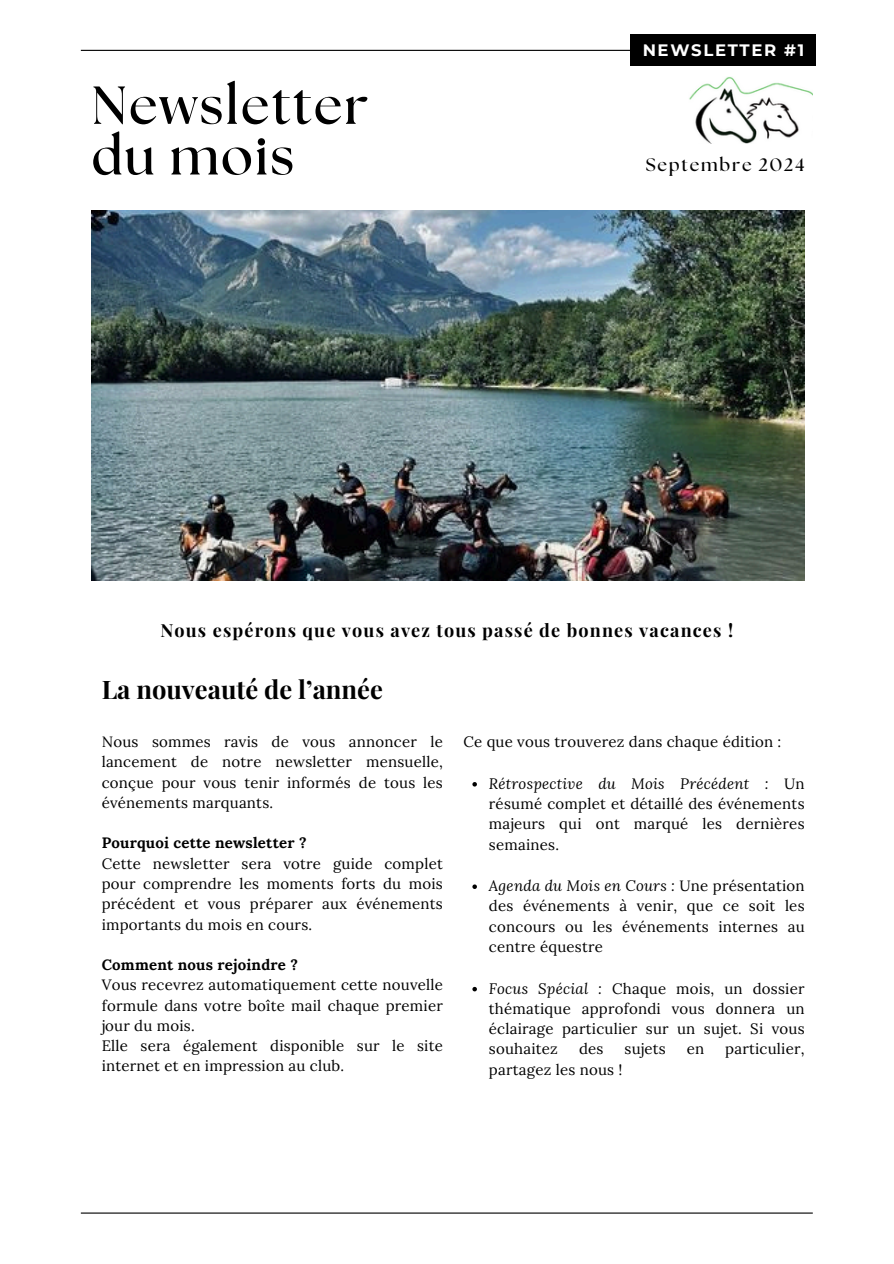
<style>
.page{position:relative;width:894px;height:1264px;background:#fff}
.page>*{position:absolute;margin:0;border:0;box-sizing:border-box;transform-origin:0 0}
.t1{font:700 53.4px/50.7px "The Seasons";letter-spacing:.04em;color:#000}
.t2{font:700 25.5px "Playfair Display";color:#000}
.t3{font:700 18px "Playfair Display";letter-spacing:.065em;color:#000}
.t4{font:700 18px "The Seasons";letter-spacing:.1em;color:#000}
.t5{font:700 16.5px "Montserrat";letter-spacing:.1em;color:#fff}
.t6{font:15px/20.2px "Lora";letter-spacing:.015em;color:#000;text-align:justify}
.t7{font:700 15px "Lora";letter-spacing:.015em;color:#000}
.s1{font-style:italic}
</style>
<div class="page">
<hr style="left:81px;top:50px;width:731px;height:1px;background:#000">
<hr style="left:81px;top:1212px;width:731px;height:1px;background:#000">
<img style="left:689px;top:77px;width:123px;height:66px">
<svg style="left:472px;top:782px;width:5px;height:4px"></svg>
<svg style="left:472px;top:884px;width:5px;height:5px"></svg>
<svg style="left:472px;top:986px;width:5px;height:5px"></svg>
<img style="left:91px;top:211px;width:713px;height:369px">
<div style="left:629px;top:35px;width:186px;height:31px;background:#000"></div>
<p class="t1" style="left:91px;top:82px;width:278px">Newsletter du mois</p>
<p class="t5" style="left:642px;top:40px;width:163px">NEWSLETTER #1</p>
<p class="t4" style="left:645px;top:157px;width:160px">Septembre 2024</p>
<p class="t3" style="left:160px;top:618px;width:574px">Nous espérons que vous avez tous passé de bonnes vacances !</p>
<h1 class="t2" style="left:102px;top:671px;width:283px">La nouveauté de l’année</h1>
<p class="t6" style="left:102px;top:731px;width:342px">Nous sommes ravis de vous annoncer le lancement de notre newsletter mensuelle, conçue pour vous tenir informés de tous les événements marquants.</p>
<p class="t7" style="left:102px;top:833px;width:206px">Pourquoi cette newsletter ?</p>
<p class="t6" style="left:102px;top:853px;width:342px">Cette newsletter sera votre guide complet pour comprendre les moments forts du mois précédent et vous préparer aux événements importants du mois en cours.</p>
<p class="t7" style="left:102px;top:954px;width:198px">Comment nous rejoindre ?</p>
<p class="t6" style="left:102px;top:974px;width:342px">Vous recevrez automatiquement cette nouvelle formule dans votre boîte mail chaque premier jour du mois.</p>
<p class="t6" style="left:102px;top:1035px;width:342px">Elle sera également disponible sur le site internet et en impression au club.</p>
<p class="t6" style="left:463px;top:731px;width:319px">Ce que vous trouverez dans chaque édition :</p>
<p class="t6" style="left:489px;top:773px;width:317px"><span class="s1">Rétrospective du Mois Précédent :</span> Un résumé complet et détaillé des événements majeurs qui ont marqué les dernières semaines.</p>
<p class="t6" style="left:489px;top:875px;width:317px"><span class="s1">Agenda du Mois en Cours :</span> Une présentation des événements à venir, que ce soit les concours ou les événements internes au centre équestre</p>
<p class="t6" style="left:489px;top:978px;width:317px"><span class="s1">Focus Spécial :</span> Chaque mois, un dossier thématique approfondi vous donnera un éclairage particulier sur un sujet. Si vous souhaitez</p>
<p class="t6" style="left:579px;top:1038px;width:26px">des</p>
<p class="t6" style="left:624px;top:1038px;width:43px">sujets</p>
<p class="t6" style="left:686px;top:1038px;width:19px">en</p>
<p class="t6" style="left:725px;top:1038px;width:81px">particulier,</p>
<p class="t6" style="left:489px;top:1059px;width:135px">partagez les nous !</p>
</div>
